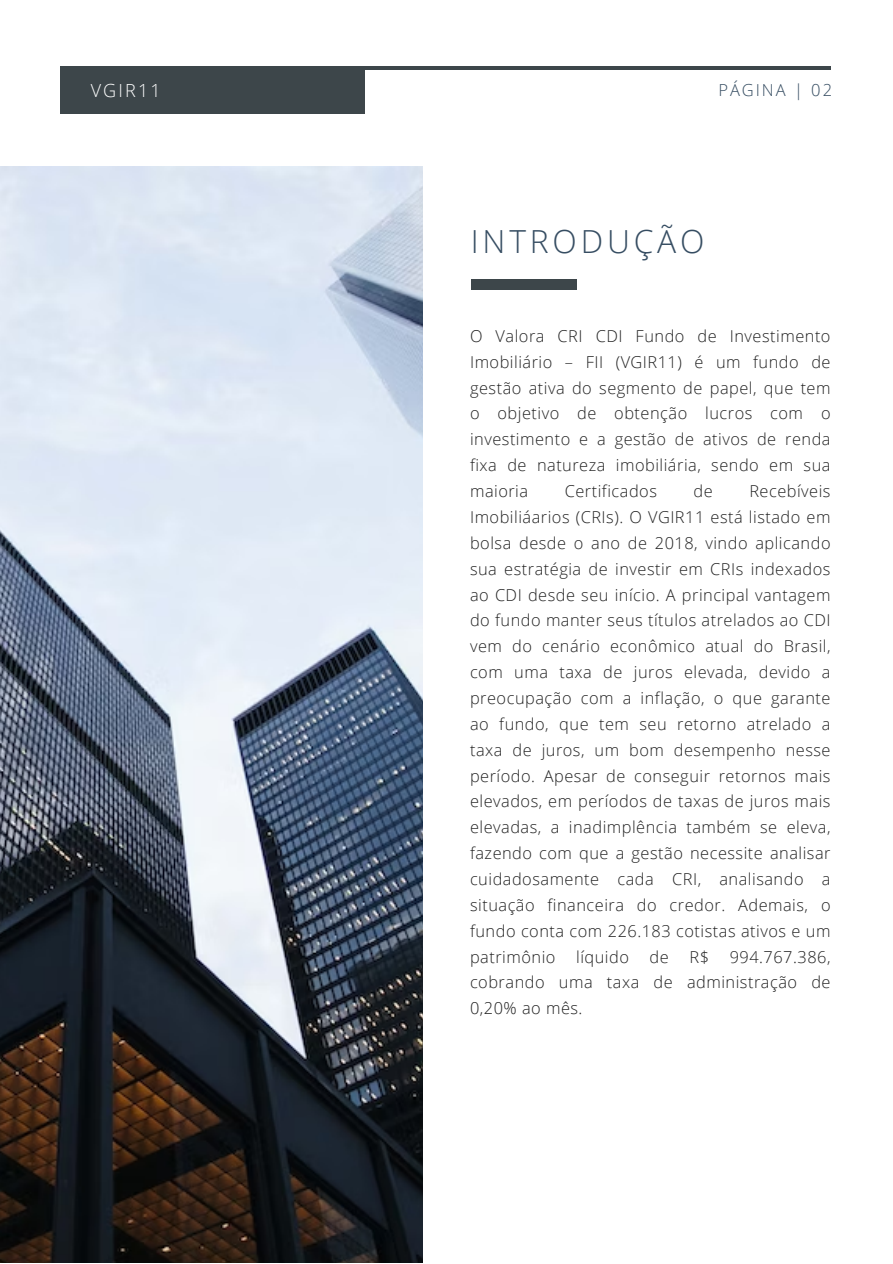
<style>
.page{position:relative;width:893px;height:1264px;background:#fff}
.page>*{position:absolute;margin:0;border:0;box-sizing:border-box;transform-origin:0 0}
.t1{font:300 31.8px "Open Sans";letter-spacing:.12em;color:#364d62}
.t2{font:300 18px "Open Sans";letter-spacing:.12em;color:#fff}
.t3{font:300 16.5px "Open Sans";letter-spacing:.12em;color:#364d62}
.t4{font:300 16.35px/25.8px "Open Sans";letter-spacing:.03em;color:#222;text-align:justify}
</style>
<div class="page">
<hr style="left:60px;top:66px;width:770px;height:4px;background:#3d464a">
<div style="left:60px;top:66px;width:305px;height:47px;background:#3d464a"></div>
<img style="left:0;top:166px;width:423px;height:1096px">
<div style="left:471px;top:279px;width:105px;height:10px;background:#3d464a"></div>
<p class="t2" style="left:91px;top:78px;width:72px">VGIR11</p>
<p class="t3" style="left:718px;top:79px;width:115px">PÁGINA | 02</p>
<p class="t1" style="left:471px;top:219px;width:235px">INTRODUÇÃO</p>
<p class="t4" style="left:470px;top:322px;width:362px">O Valora CRI CDI Fundo de Investimento Imobiliário – FII (VGIR11) é um fundo de gestão ativa do segmento de papel, que tem o objetivo de obtenção lucros com o investimento e a gestão de ativos de renda fixa de natureza imobiliária, sendo em sua maioria</p>
<p class="t4" style="left:470px;top:478px;width:362px;text-indent:279px">Recebíveis Imobiliáarios (CRIs). O VGIR11 está listado em bolsa desde o ano de 2018, vindo aplicando sua estratégia de investir em CRIs indexados ao CDI desde seu início. A principal vantagem do fundo manter seus títulos atrelados ao CDI vem do cenário econômico atual do Brasil, com uma taxa de juros elevada, devido a preocupação com a inflação, o que garante ao fundo, que tem seu retorno atrelado a taxa de juros, um bom desempenho nesse período. Apesar de conseguir retornos mais elevados, em períodos de taxas de juros mais elevadas, a inadimplência também se eleva, fazendo com que a gestão necessite analisar cuidadosamente cada CRI, analisando a situação financeira do credor. Ademais, o fundo conta com 226.183 cotistas ativos e um patrimônio</p>
<p class="t4" style="left:564px;top:478px;width:94px">Certificados</p>
<p class="t4" style="left:693px;top:478px;width:21px">de</p>
<p class="t4" style="left:576px;top:943px;width:54px">líquido</p>
<p class="t4" style="left:649px;top:943px;width:21px">de</p>
<p class="t4" style="left:689px;top:943px;width:21px">R$</p>
<p class="t4" style="left:470px;top:943px;width:362px;text-indent:260px">994.767.386, cobrando uma taxa de administração de 0,20% ao mês.</p>
</div>
